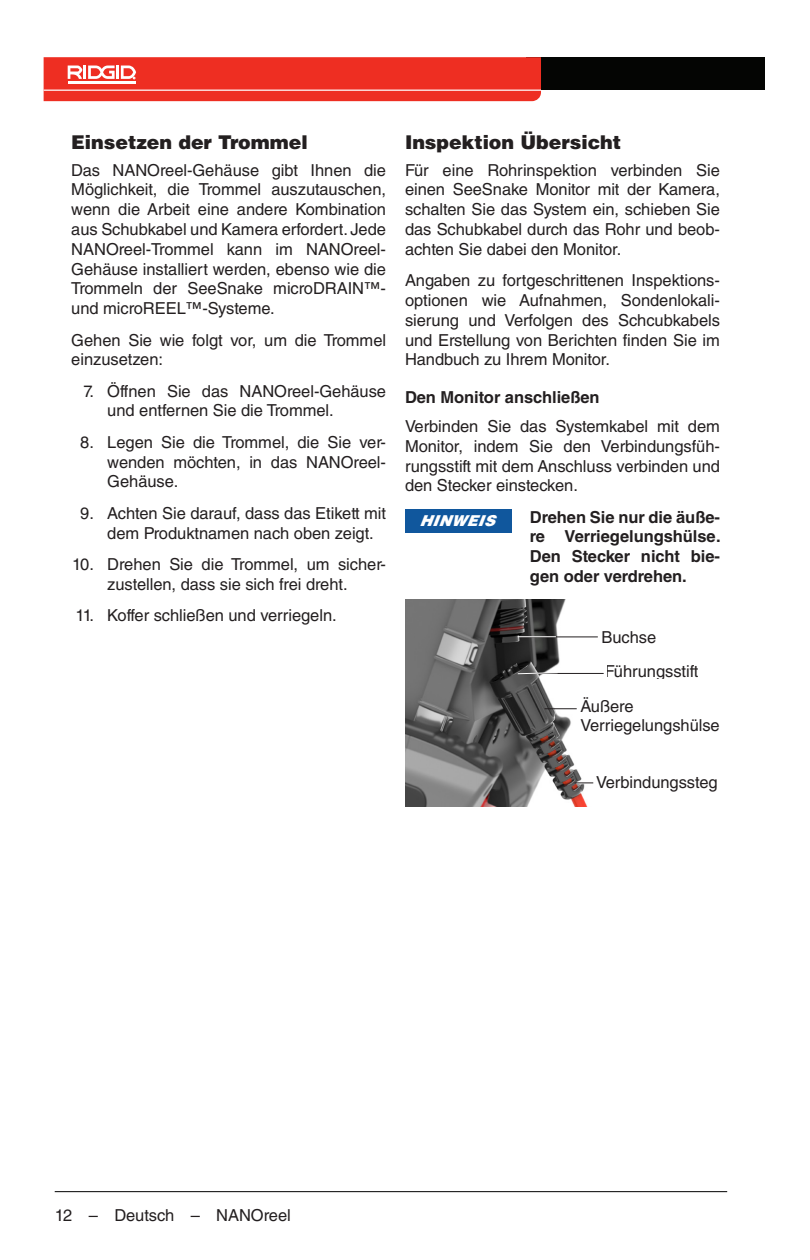
<style>
.page{position:relative;width:810px;height:1260px;background:#fff}
.page>*{position:absolute;margin:0;border:0;box-sizing:border-box;transform-origin:0 0}
.Head_2____h2_-_half{font:900 19px "Helvetica LT Std";letter-spacing:-.005em;color:#231f20}
.Basic_Normal___bn{font:16.4px/19.8px "Helvetica LT Std";letter-spacing:-.005em;color:#231f20;text-align:justify}
.Basic_Bold___bb{font:700 16.4px/19.8px "Helvetica LT Std";letter-spacing:-.005em;color:#231f20;text-align:justify}
.Basic_Normal_right{font:16.4px/19.8px "Helvetica LT Std";letter-spacing:-.005em;color:#231f20}
.Head_3___h3_-_half{font:700 16.4px "Helvetica LT Std";letter-spacing:-.005em;color:#231f20}
.Notice{font:italic 900 15px "Helvetica LT Std";letter-spacing:.02em;color:#fff}
</style>
<div class="page">
<div style="left:526px;top:57px;width:238px;height:33px;background:#040503"></div>
<svg style="left:44px;top:57px;width:497px;height:44px;background:#ef3b30"></svg>
<hr style="left:55px;top:1191px;width:672px;height:1px;background:#000">
<div style="left:405px;top:509px;width:107px;height:24px;background:#10579d"></div>
<img style="left:405px;top:600px;width:198px;height:206px">
<hr style="left:521px;top:637px;width:77px;height:1px;background:#231f20">
<hr style="left:518px;top:673px;width:86px;height:1px;background:#231f20">
<svg style="left:575px;top:783px;width:18px;height:1px"></svg>
<svg style="left:517px;top:672px;width:41px;height:2px"></svg>
<hr style="left:518px;top:636px;width:38px;height:1px;background:#fff">
<hr style="left:544px;top:708px;width:33px;height:1px;background:#231f20">
<p class="Head_2____h2_-_half" style="left:71px;top:129px;width:238px">Einsetzen der Trommel</p>
<p class="Basic_Normal___bn" style="left:71px;top:160px;width:316px">Das NANOreel-Gehäuse gibt Ihnen die Möglichkeit, die Trommel auszutauschen, wenn die Arbeit eine andere Kombination aus Schubkabel und Kamera erfordert. Jede NANOreel-Trommel kann im NANOreel-Gehäuse installiert werden, ebenso wie die Trommeln der SeeSnake microDRAIN™- und microREEL™-Systeme.</p>
<p class="Basic_Normal___bn" style="left:71px;top:330px;width:316px">Gehen Sie wie folgt vor, um die Trommel einzusetzen:</p>
<p class="Basic_Normal___bn" style="left:107px;top:381px;width:280px;text-indent:-24px">7. Öffnen Sie das NANOreel-Gehäuse und entfernen Sie die Trommel.</p>
<p class="Basic_Normal___bn" style="left:107px;top:432px;width:280px;text-indent:-27px">8. Legen Sie die Trommel, die Sie ver&shy;wenden möchten, in das NANOreel-Gehäuse.</p>
<p class="Basic_Normal___bn" style="left:107px;top:503px;width:280px;text-indent:-27px">9. Achten Sie darauf, dass das Etikett mit dem Produktnamen nach oben zeigt.</p>
<p class="Basic_Normal___bn" style="left:72px;top:554px;width:316px;text-align:center">10. Drehen Sie die Trommel, um sicher&shy;zustellen, dass sie sich frei dreht.</p>
<p class="Basic_Normal___bn" style="left:76px;top:605px;width:263px">11. Koffer schließen und verriegeln.</p>
<p class="Head_2____h2_-_half" style="left:405px;top:129px;width:218px">Inspektion Übersicht</p>
<p class="Basic_Normal___bn" style="left:405px;top:160px;width:317px">Für eine Rohrinspektion verbinden Sie einen SeeSnake Monitor mit der Kamera, schalten Sie das System ein, schieben Sie das Schubkabel durch das Rohr und beob&shy;achten Sie dabei den Monitor.</p>
<p class="Basic_Normal___bn" style="left:405px;top:270px;width:317px">Angaben zu fortgeschrittenen Inspektions&shy;optionen wie Aufnahmen, Sondenlokali&shy;sierung und Verfolgen des Schcubkabels und Erstellung von Berichten finden Sie im Handbuch zu Ihrem Monitor.</p>
<p class="Head_3___h3_-_half" style="left:405px;top:387px;width:196px">Den Monitor anschließen</p>
<p class="Basic_Normal___bn" style="left:405px;top:416px;width:317px">Verbinden Sie das Systemkabel mit dem Monitor, indem Sie den Verbindungsfüh&shy;rungsstift mit dem Anschluss verbinden und den Stecker einstecken.</p>
<p class="Notice" style="left:419px;top:511px;width:77px">HINWEIS</p>
<p class="Basic_Bold___bb" style="left:530px;top:507px;width:192px">Drehen Sie nur die äuße&shy;re Verriegelungshülse.<br>Den Stecker nicht bie&shy;gen oder verdrehen.</p>
<p class="Basic_Normal___bn" style="left:601px;top:628px;width:56px">Buchse</p>
<p class="Basic_Normal___bn" style="left:605px;top:661px;width:95px">Führungsstift</p>
<p class="Basic_Normal_right" style="left:580px;top:696px;width:141px">Äußere<br>Verriegelungshülse</p>
<p class="Basic_Normal_right" style="left:596px;top:772px;width:123px">Verbindungssteg</p>
<p class="Basic_Normal___bn" style="left:55px;top:1205px;width:238px">12 – Deutsch – NANOreel</p>
</div>
